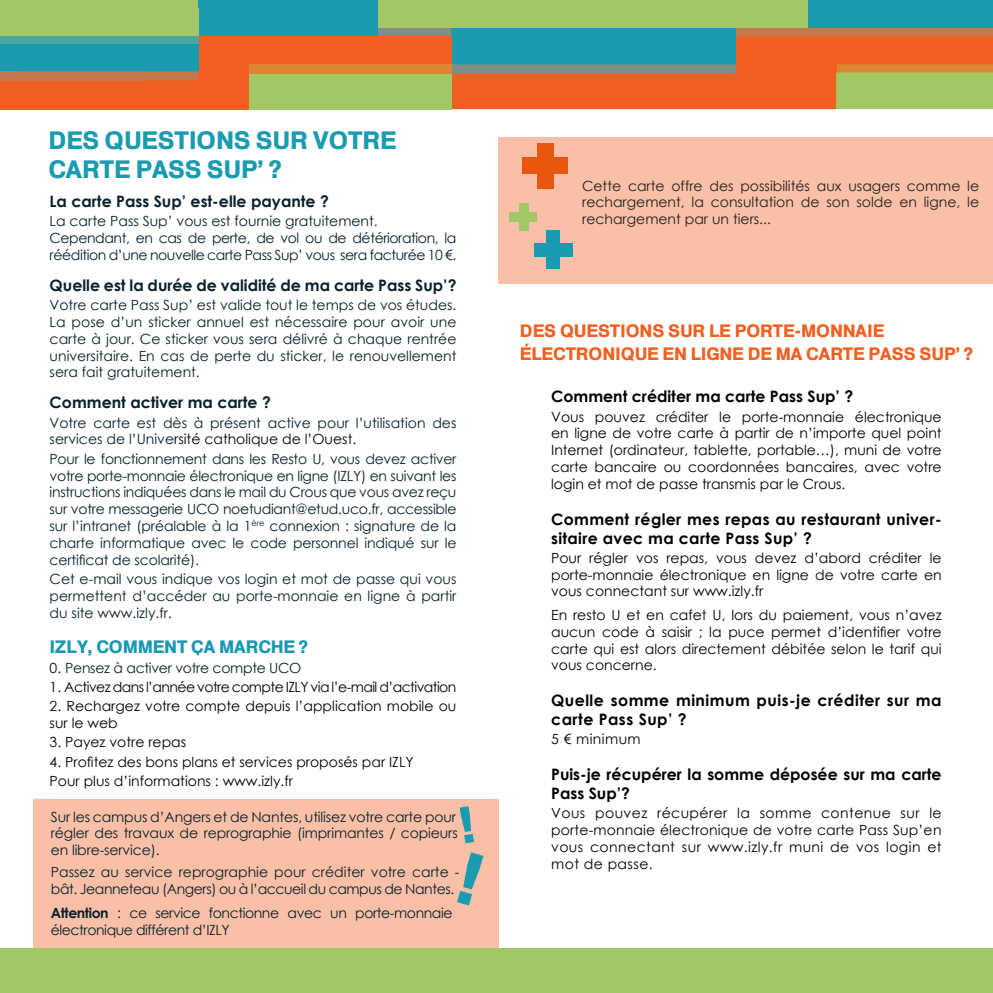
<style>
.page{position:relative;width:993px;height:993px;background:#fff}
.page>*{position:absolute;margin:0;border:0;box-sizing:border-box;transform-origin:0 0}
.t1{font:900 24.5px "Heldustry FT";color:#1b9bb0}
.t2{font:900 17.5px "Heldustry FT";color:#f26021}
.t3{font:900 17.5px "Heldustry FT";color:#1998b1}
.t4{font:700 15.75px/18.9px "Century Gothic";letter-spacing:.02em;color:#050000}
.t5{font:700 15.75px "Century Gothic";color:#08202c}
.t6{font:700 15.75px/18.9px "Century Gothic";color:#050000}
.t7{font:14px/16.8px "Century Gothic";letter-spacing:-.01em;color:#08202c;text-align:justify}
.t8{font:14px/16.8px "Century Gothic";color:#050000;text-align:justify}
.t9{font:14px/16.8px "Century Gothic";letter-spacing:-.03em;color:#08202c}
.t10{font:14px/16.8px "Century Gothic";color:#231f20;text-align:justify}
.t11{font:14px "Century Gothic";letter-spacing:-.04em;color:#050000}
.t12{font:14px "Century Gothic";letter-spacing:.03em;color:#050000}
.s1{color:#040503}
.s2{color:#050000}
.s3{font-weight:700}
</style>
<div class="page">
<div style="left:33px;top:799px;width:465px;height:193px;background:#f9c0a7"></div>
<div style="left:0;top:947px;width:992px;height:45px;background:#a1c865"></div>
<div style="left:498px;top:138px;width:494px;height:146px;background:#f9c0a7"></div>
<div style="left:537px;top:143px;width:16px;height:45px;background:#e9560d"></div>
<div style="left:522px;top:158px;width:45px;height:16px;background:#e9560d"></div>
<div style="left:518px;top:203px;width:10px;height:27px;background:#a3c765"></div>
<div style="left:510px;top:212px;width:27px;height:10px;background:#a3c764"></div>
<div style="left:546px;top:230px;width:14px;height:39px;background:#1a9bb1"></div>
<div style="left:533px;top:243px;width:39px;height:14px;background:#1a9bb1"></div>
<div style="left:0;top:56px;width:249px;height:53px;background:#f26021"></div>
<div style="left:735px;top:28px;width:257px;height:46px;background:#f26021"></div>
<div style="left:306px;top:28px;width:429px;height:46px;background:#1b9bb0"></div>
<div style="left:451px;top:74px;width:385px;height:35px;background:#f26021"></div>
<svg style="left:735px;top:0;width:257px;height:36px;background:#4c9192"></svg>
<svg style="left:378px;top:28px;width:73px;height:8px"></svg>
<div style="left:147px;top:36px;width:304px;height:53px;background:#f26021"></div>
<div style="left:249px;top:74px;width:202px;height:35px;background:#a3c764"></div>
<div style="left:836px;top:73px;width:156px;height:36px;background:#a3c764"></div>
<div style="left:0;top:36px;width:198px;height:35px;background:linear-gradient(to right,#1b9bb0,#1b9bb0)"></div>
<div style="left:0;top:71px;width:147px;height:9px;background:#c3794d"></div>
<svg style="left:18px;top:45px;width:180px;height:35px"></svg>
<div style="left:0;top:0;width:198px;height:36px;background:#a3c764"></div>
<div style="left:198px;top:0;width:180px;height:36px;background:#1b9bb0"></div>
<div style="left:378px;top:0;width:429px;height:28px;background:#a3c764"></div>
<svg style="left:249px;top:64px;width:743px;height:37px"></svg>
<div style="left:0;top:36px;width:198px;height:7px;background:#4da59d"></div>
<p class="t1" style="left:48px;top:126px;width:349px">DES QUESTIONS SUR VOTRE</p>
<p class="t1" style="left:48px;top:155px;width:235px">CARTE PASS SUP’ ?</p>
<p class="t5" style="left:50px;top:189px;width:281px">La carte Pass Sup’ est-elle payante ?</p>
<p class="t7" style="left:50px;top:213px;width:329px">La carte Pass Sup’ vous est fournie gratuitement.</p>
<p class="t9" style="left:50px;top:229px;width:408px">Cependant, en cas de perte, de vol ou de détérioration, la réédition d’une nouvelle carte Pass Sup’ vous sera facturée 10 €.</p>
<p class="t5" style="left:50px;top:273px;width:408px">Quelle est la durée de validité de ma carte Pass Sup’?</p>
<p class="t7" style="left:50px;top:296px;width:408px">Votre carte Pass Sup’ est valide tout le temps de vos études.<br>La pose d’un sticker annuel est nécessaire pour avoir une carte à jour. Ce sticker vous sera délivré à chaque rentrée universitaire. En cas de perte du sticker, le renouvellement sera fait gratuitement.</p>
<p class="t5" style="left:50px;top:390px;width:223px">Comment activer ma carte ?</p>
<p class="t7" style="left:50px;top:414px;width:408px">Votre carte est dès à présent active pour l’utilisation des services de l’Unive<span class="s1">rsité catholique de l’Ouest.</span></p>
<p class="t7" style="left:50px;top:450px;width:408px">Pour le fonctionnement dans les Resto U, vous devez activer votre porte-monnaie électronique en ligne (IZLY) en suivant les instructions indiquées dans le mail du Crous que vous avez reçu sur votre messagerie UCO noetudiant@etud.uco.fr, accessible sur l’intranet (préalable à la 1<sup>ère</sup> connexion : signature de la charte informatique avec le code personnel indiqué sur le certificat de scolarité).</p>
<p class="t7" style="left:50px;top:570px;width:408px">Cet e-mail vous indique vos login et mot de passe qui vous permettent d’accéder au porte-monnaie en ligne à partir du site www.izly.fr.</p>
<p class="t3" style="left:50px;top:636px;width:260px">IZLY, COMMENT ÇA MARCHE ?</p>
<p class="t7" style="left:50px;top:658px;width:253px"><span class="s2">0.</span> Pensez à activer votre compte UCO</p>
<p class="t11" style="left:50px;top:676px;width:408px">1. Activez dans l’année votre compte IZLY via l’e-mail d’activation</p>
<p class="t8" style="left:50px;top:697px;width:408px">2. Rechargez votre compte depuis l’application mobile ou sur le web</p>
<p class="t8" style="left:50px;top:733px;width:138px">3. Payez votre repas</p>
<p class="t8" style="left:50px;top:752px;width:365px">4. Profitez des bons plans et services proposés par IZLY</p>
<p class="t8" style="left:50px;top:772px;width:245px">Pour plus d’informations : www.izly.fr</p>
<p class="t7" style="left:51px;top:807px;width:408px;text-align:left">Sur les campus d’Angers et de Nantes, utilisez votre carte pour régler des travaux de reprographie (imprimantes / copieurs en libre-service).</p>
<p class="t7" style="left:51px;top:863px;width:410px">Passez au service reprographie pour créditer votre carte - bât. Jeanneteau (Angers) ou à l’accueil du campus de Nantes.</p>
<p class="t9" style="left:51px;top:904px;width:403px"><span class="s3">Attention</span> : ce service fonctionne avec un porte-monnaie électronique différent d’IZLY</p>
<p class="t10" style="left:582px;top:177px;width:398px">Cette carte offre des possibilités aux usagers comme le rechargement, la consultation de son solde en ligne, le rechargement par un tiers...</p>
<p class="t2" style="left:519px;top:320px;width:366px">DES QUESTIONS SUR LE PORTE-MONNAIE</p>
<p class="t2" style="left:519px;top:343px;width:454px">ÉLECTRONIQUE EN LIGNE DE MA CARTE PASS SUP’ ?</p>
<p class="t6" style="left:551px;top:386px;width:303px">Comment créditer ma carte Pass Sup’ ?</p>
<p class="t8" style="left:551px;top:408px;width:392px">Vous pouvez créditer le porte-monnaie électronique en ligne de votre carte à partir de n’importe quel point Internet (ordinateur, tablette, portable…), muni de votre carte bancaire ou coordonnées bancaires, avec votre login et mot de passe transmis par le Crous.</p>
<p class="t4" style="left:551px;top:508px;width:392px">Comment régler mes repas au restaurant univer&shy;sitaire avec ma carte Pass Sup’ ?</p>
<p class="t8" style="left:551px;top:549px;width:392px">Pour régler vos repas, vous devez d’abord créditer le porte-monnaie électronique en ligne de votre carte en vous connectant sur www.izly.fr</p>
<p class="t8" style="left:551px;top:606px;width:392px">En resto U et en cafet U, lors du paiement, vous n’avez aucun code à saisir ; la puce permet d’identifier votre carte qui est alors directement débitée selon le tarif qui vous concerne.</p>
<p class="t4" style="left:551px;top:690px;width:392px">Quelle somme minimum puis-je créditer sur ma carte Pass Sup’ ?</p>
<p class="t12" style="left:551px;top:729px;width:91px">5 € minimum</p>
<p class="t6" style="left:551px;top:764px;width:392px">Puis-je récupérer la somme déposée sur ma carte<br>Pass Sup’?</p>
<p class="t8" style="left:551px;top:804px;width:392px">Vous pouvez récupérer la somme contenue sur le porte-monnaie électronique de votre carte Pass Sup’en vous connectant sur www.izly.fr muni de vos login et mot de passe.</p>
</div>
